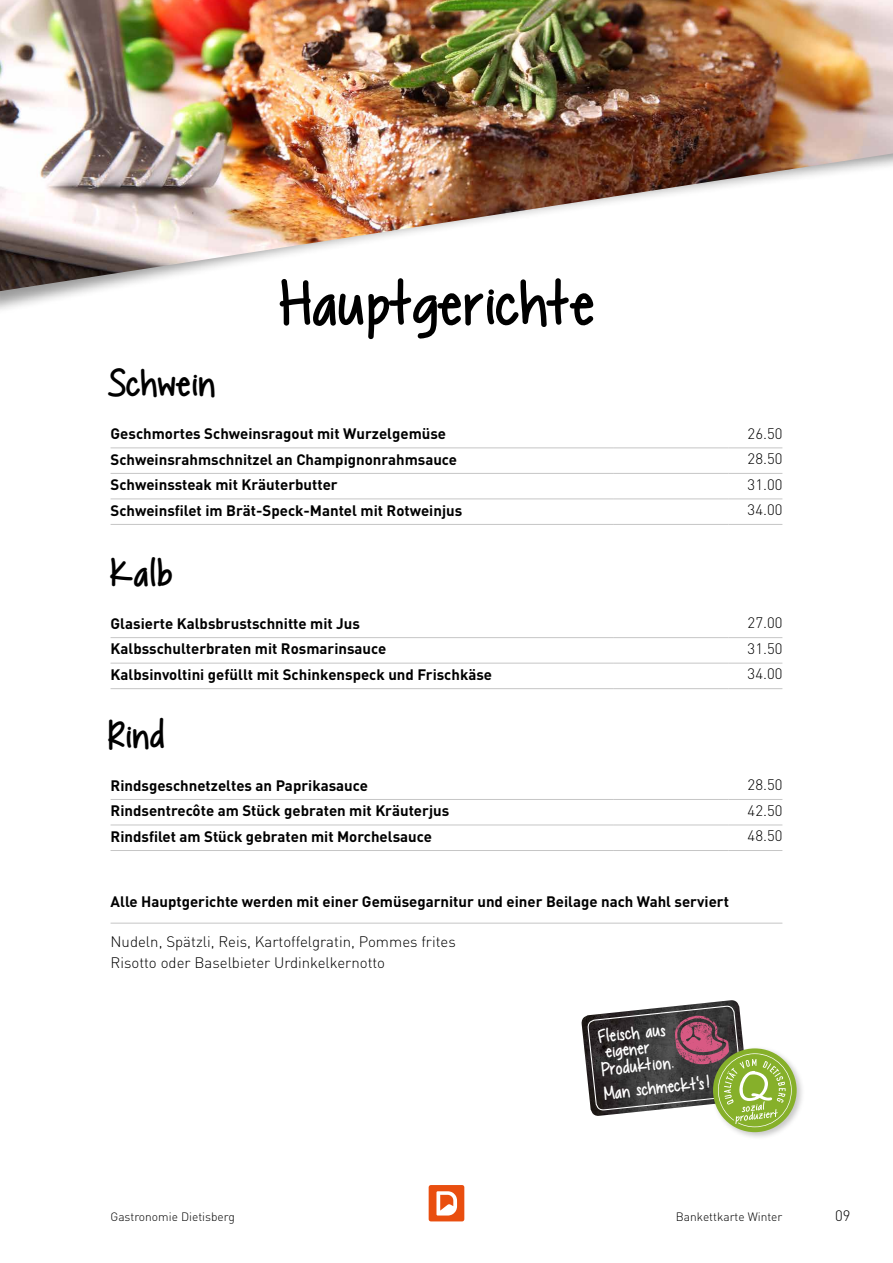
<style>
.page{position:relative;width:893px;height:1263px;background:#fff}
.page>*{position:absolute;margin:0;border:0;box-sizing:border-box;transform-origin:0 0}
.t1{font:82.5px "Chocolate Covered Raindrops";letter-spacing:.02em;color:#000}
.t2{font:49.5px "Chocolate Covered Raindrops";letter-spacing:.02em;color:#000}
.t3{font:23.7px/17.2px "Chocolate Covered Raindrops";color:#fff}
.t4{font:700 15px "DIN";color:#000}
.t5{font:300 15px/21px "DIN";color:#000}
.t6{font:300 12px "DIN";color:#000}
</style>
<div class="page">
<svg style="left:429px;top:1185px;width:35px;height:36px"></svg>
<img style="left:0;top:0;width:893px;height:291px">
<hr style="left:111px;top:448px;width:502px;height:1px;background:#c6c6c6">
<hr style="left:613px;top:448px;width:115px;height:1px;background:#c6c6c6">
<hr style="left:728px;top:448px;width:54px;height:1px;background:#c6c6c6">
<hr style="left:111px;top:473px;width:502px;height:1px;background:#c6c6c6">
<hr style="left:613px;top:473px;width:115px;height:1px;background:#c6c6c6">
<hr style="left:728px;top:473px;width:54px;height:1px;background:#c6c6c6">
<hr style="left:111px;top:499px;width:502px;height:1px;background:#c6c6c6">
<hr style="left:613px;top:499px;width:115px;height:1px;background:#c6c6c6">
<hr style="left:728px;top:499px;width:54px;height:1px;background:#c6c6c6">
<hr style="left:111px;top:524px;width:502px;height:1px;background:#c6c6c6">
<hr style="left:613px;top:524px;width:115px;height:1px;background:#c6c6c6">
<hr style="left:728px;top:524px;width:54px;height:1px;background:#c6c6c6">
<hr style="left:111px;top:637px;width:502px;height:1px;background:#c6c6c6">
<hr style="left:613px;top:637px;width:115px;height:1px;background:#c6c6c6">
<hr style="left:728px;top:637px;width:54px;height:1px;background:#c6c6c6">
<hr style="left:111px;top:663px;width:502px;height:1px;background:#c6c6c6">
<hr style="left:613px;top:663px;width:115px;height:1px;background:#c6c6c6">
<hr style="left:728px;top:663px;width:54px;height:1px;background:#c6c6c6">
<hr style="left:111px;top:688px;width:502px;height:1px;background:#c6c6c6">
<hr style="left:613px;top:688px;width:115px;height:1px;background:#c6c6c6">
<hr style="left:728px;top:688px;width:54px;height:1px;background:#c6c6c6">
<hr style="left:111px;top:799px;width:502px;height:1px;background:#c6c6c6">
<hr style="left:613px;top:799px;width:115px;height:1px;background:#c6c6c6">
<hr style="left:728px;top:799px;width:54px;height:1px;background:#c6c6c6">
<hr style="left:111px;top:825px;width:502px;height:1px;background:#c6c6c6">
<hr style="left:613px;top:825px;width:115px;height:1px;background:#c6c6c6">
<hr style="left:728px;top:825px;width:54px;height:1px;background:#c6c6c6">
<hr style="left:111px;top:850px;width:502px;height:1px;background:#c6c6c6">
<hr style="left:613px;top:850px;width:115px;height:1px;background:#c6c6c6">
<hr style="left:728px;top:850px;width:54px;height:1px;background:#c6c6c6">
<hr style="left:111px;top:923px;width:671px;height:1px;background:#c6c6c6">
<img style="left:581px;top:1000px;width:158px;height:74px">
<div style="left:710px;top:1046px;width:95px;height:94px;background:#000;opacity:.22"></div>
<div style="left:713px;top:1048px;width:84px;height:84px;background:#86b02a;border-radius:50%"></div>
<svg style="left:587px;top:1005px;width:205px;height:122px"></svg>
<h2 class="t2" style="left:99px;top:360px;width:109px">Schwein</h2>
<h1 class="t1" style="left:265px;top:265px;width:316px">Hauptgerichte</h1>
<p class="t4" style="left:111px;top:424px;width:337px">Geschmortes Schweinsragout mit Wurzelgemüse</p>
<p class="t5" style="left:748px;top:423px;width:36px">26.50</p>
<p class="t4" style="left:111px;top:449px;width:348px">Schweinsrahmschnitzel an Champignonrahmsauce</p>
<p class="t5" style="left:748px;top:448px;width:36px">28.50</p>
<p class="t4" style="left:111px;top:475px;width:229px">Schweinssteak mit Kräuterbutter</p>
<p class="t5" style="left:748px;top:474px;width:36px">31.00</p>
<p class="t4" style="left:111px;top:500px;width:353px">Schweinsfilet im Brät-Speck-Mantel mit Rotweinjus</p>
<p class="t5" style="left:748px;top:499px;width:36px">34.00</p>
<h2 class="t2" style="left:101px;top:550px;width:64px">Kalb</h2>
<p class="t4" style="left:111px;top:614px;width:251px">Glasierte Kalbsbrustschnitte mit Jus</p>
<p class="t5" style="left:748px;top:612px;width:36px">27.00</p>
<p class="t4" style="left:111px;top:639px;width:277px">Kalbsschulterbraten mit Rosmarinsauce</p>
<p class="t5" style="left:748px;top:638px;width:36px">31.50</p>
<p class="t4" style="left:111px;top:665px;width:383px">Kalbsinvoltini gefüllt mit Schinkenspeck und Frischkäse</p>
<p class="t5" style="left:748px;top:663px;width:36px">34.00</p>
<h2 class="t2" style="left:99px;top:712px;width:59px">Rind</h2>
<p class="t4" style="left:111px;top:775px;width:259px">Rindsgeschnetzeltes an Paprikasauce</p>
<p class="t5" style="left:748px;top:774px;width:36px">28.50</p>
<p class="t4" style="left:111px;top:801px;width:340px">Rindsentrecôte am Stück gebraten mit Kräuterjus</p>
<p class="t5" style="left:748px;top:800px;width:36px">42.50</p>
<p class="t4" style="left:111px;top:826px;width:323px">Rindsfilet am Stück gebraten mit Morchelsauce</p>
<p class="t5" style="left:748px;top:825px;width:36px">48.50</p>
<p class="t4" style="left:111px;top:892px;width:620px">Alle Hauptgerichte werden mit einer Gemüsegarnitur und einer Beilage nach Wahl serviert</p>
<p class="t5" style="left:111px;top:931px;width:347px">Nudeln, Spätzli, Reis, Kartoffelgratin, Pommes frites<br>Risotto oder Baselbieter Urdinkelkernotto</p>
<h3 class="t3" style="left:593px;top:1028px;width:69px;rotate:-6deg">Fleisch aus</h3>
<h3 class="t3" style="left:595px;top:1044px;width:74px;rotate:-6deg">eigener<br>Produktion.</h3>
<h3 class="t3" style="left:599px;top:1085px;width:107px;rotate:-6deg">Man schmeckt‘s!</h3>
<p class="t6" style="left:111px;top:1209px;width:126px">Gastronomie Dietisberg</p>
<p class="t6" style="left:676px;top:1209px;width:108px">Bankettkarte Winter</p>
<p class="t5" style="left:835px;top:1205px;width:17px">09</p>
</div>
